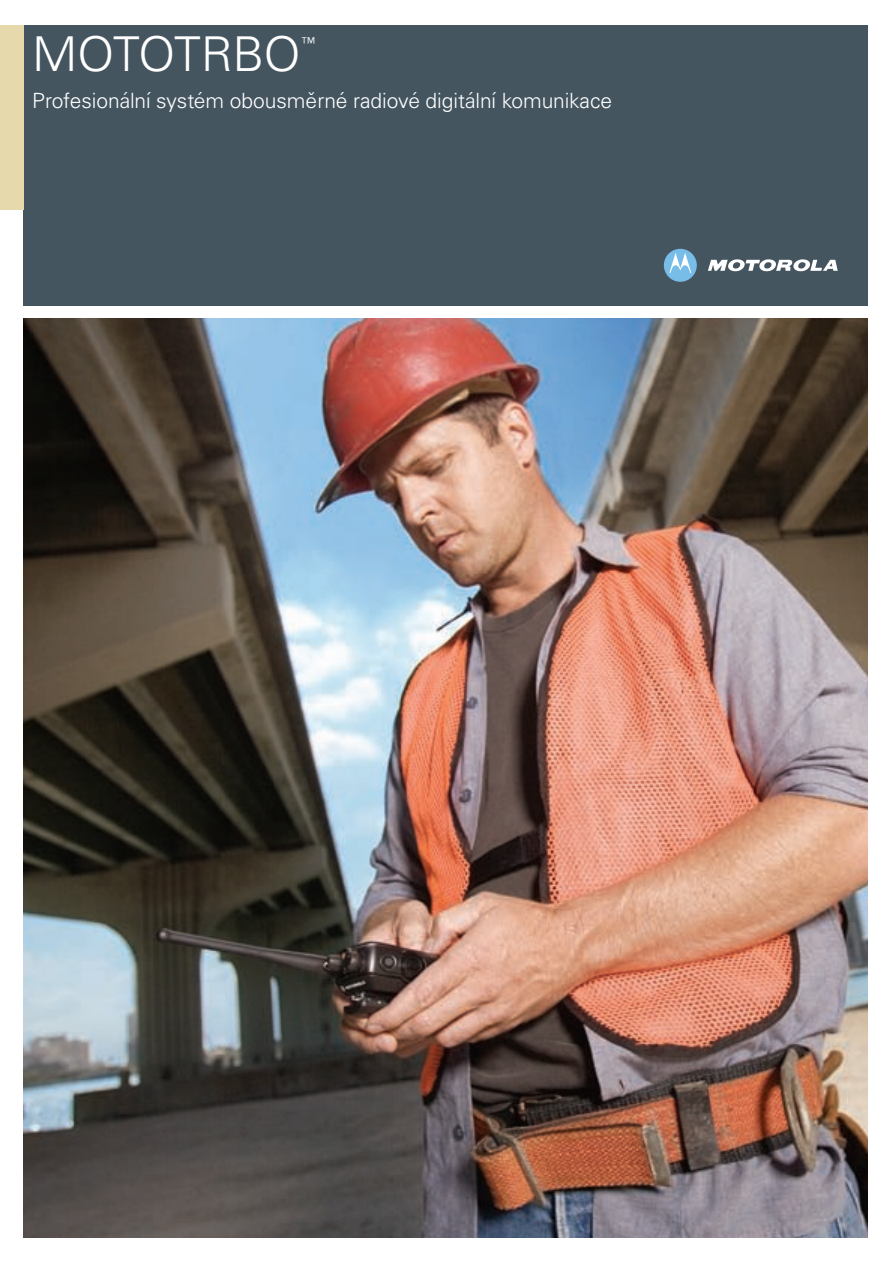
<style>
.page{position:relative;width:893px;height:1263px;background:#fff}
.page>*{position:absolute;margin:0;border:0;box-sizing:border-box;transform-origin:0 0}
.t1{font:300 48px "Univers CE";letter-spacing:-.02em;color:#fff}
.t2{font:300 21px "Univers CE";color:#fff}
.t3{font:300 15px "Univers CE";color:#fff}
</style>
<div class="page">
<div style="left:23px;top:26px;width:844px;height:280px;background:#45555f"></div>
<svg style="left:708px;top:259px;width:130px;height:13px"></svg>
<div style="left:664px;top:249px;width:33px;height:33px;background:#78bde8;border-radius:50%"></div>
<svg style="left:669px;top:253px;width:22px;height:20px"></svg>
<div style="left:0;top:26px;width:23px;height:184px;background:#e6daac"></div>
<img style="left:23px;top:319px;width:844px;height:918px">
<h1 class="t1" style="left:32px;top:26px;width:270px">MOTOTRBO</h1>
<p class="t3" style="left:301px;top:34px;width:16px">™</p>
<p class="t2" style="left:32px;top:89px;width:581px">Profesionální systém obousměrné radiové digitální komunikace</p>
</div>
